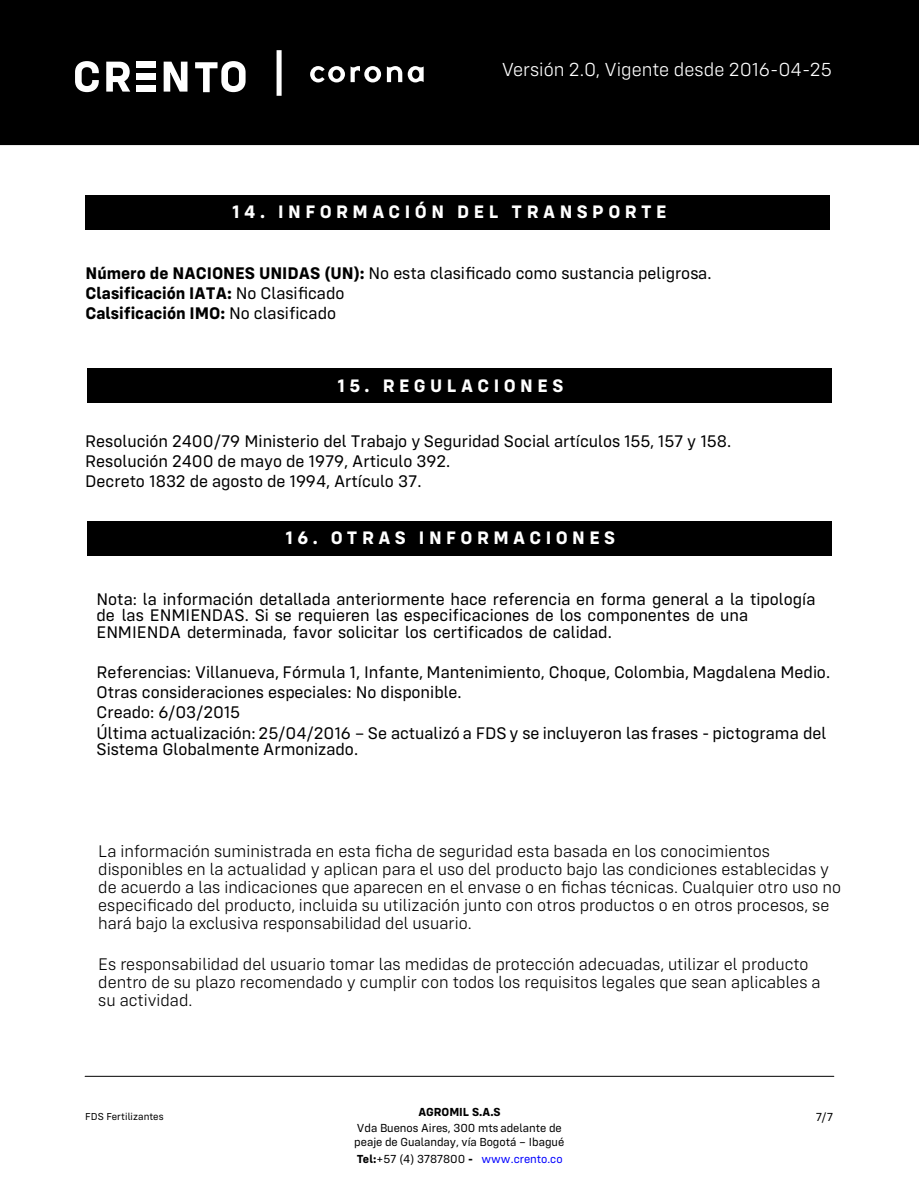
<style>
.page{position:relative;width:919px;height:1188px;background:#fff}
.page>*{position:absolute;margin:0;border:0;box-sizing:border-box;transform-origin:0 0}
.t1{font:300 19.5px "Config";color:#fff}
.t2{font:700 18.75px "Config";letter-spacing:.24em;color:#fff}
.t3{font:17.4px/20.1px "Config";color:#000}
.t4{font:300 17.4px/18px "Config";color:#000}
.t5{font:12px/14.5px "Config";letter-spacing:-.005em;color:#000}
.t6{font:700 12px "Config";letter-spacing:-.005em;color:#000}
.t7{font:10.5px "Config";letter-spacing:.005em;color:#000}
.s1{font-weight:700}
.s2{color:#00f}
</style>
<div class="page">
<div style="left:0;top:0;width:918px;height:146px;background:#000"></div>
<div style="left:85px;top:195px;width:744px;height:34px;background:#000"></div>
<div style="left:87px;top:521px;width:744px;height:34px;background:#000"></div>
<div style="left:87px;top:368px;width:744px;height:35px;background:#000"></div>
<hr style="left:85px;top:1076px;width:748px;height:1px;background:#000">
<div style="left:276px;top:50px;width:5px;height:46px;background:#fff"></div>
<svg style="left:106px;top:62px;width:24px;height:30px"></svg>
<svg style="left:164px;top:62px;width:23px;height:30px"></svg>
<svg style="left:195px;top:61px;width:50px;height:31px"></svg>
<div style="left:137px;top:61px;width:19px;height:7px;background:#fff"></div>
<div style="left:137px;top:86px;width:19px;height:6px;background:#fff"></div>
<div style="left:137px;top:73px;width:19px;height:6px;background:#fff"></div>
<svg style="left:75px;top:61px;width:24px;height:31px"></svg>
<svg style="left:387px;top:66px;width:36px;height:16px"></svg>
<svg style="left:310px;top:66px;width:71px;height:16px"></svg>
<p class="t1" style="left:502px;top:61px;width:331px">Versión 2.0, Vigente desde 2016-04-25</p>
<p class="t2" style="left:232px;top:203px;width:436px">14. INFORMACIÓN DEL TRANSPORTE</p>
<p class="t3" style="left:85px;top:264px;width:627px"><span class="s1">Número de NACIONES UNIDAS (UN):</span> No esta clasificado como sustancia peligrosa.<br><span class="s1">Clasificación IATA:</span> No Clasificado<br><span class="s1">Calsificación IMO:</span> No clasificado</p>
<p class="t2" style="left:337px;top:377px;width:227px">15. REGULACIONES</p>
<p class="t3" style="left:85px;top:432px;width:647px">Resolución 2400/79 Ministerio del Trabajo y Seguridad Social artículos 155, 157 y 158.<br>Resolución 2400 de mayo de 1979, Articulo 392.<br>Decreto 1832 de agosto de 1994, Artículo 37.</p>
<p class="t2" style="left:285px;top:530px;width:331px">16. OTRAS INFORMACIONES</p>
<p class="t3" style="left:96px;top:592px;width:720px;line-height:16.5px">Nota: la información detallada anteriormente hace referencia en forma general a la tipología de las ENMIENDAS. Si se requieren las especificaciones de los componentes de una<br>ENMIENDA determinada, favor solicitar los certificados de calidad.</p>
<p class="t3" style="left:96px;top:663px;width:735px">Referencias: Villanueva, Fórmula 1, Infante, Mantenimiento, Choque, Colombia, Magdalena Medio.<br>Otras consideraciones especiales: No disponible.<br>Creado: 6/03/2015<br>Última actualización: 25/04/2016 – Se actualizó a FDS y se incluyeron las frases - pictograma del</p>
<p class="t3" style="left:96px;top:740px;width:263px">Sistema Globalmente Armonizado.</p>
<p class="t4" style="left:98px;top:843px;width:744px">La información suministrada en esta ficha de seguridad esta basada en los conocimientos disponibles en la actualidad y aplican para el uso del producto bajo las condiciones establecidas y de acuerdo a las indicaciones que aparecen en el envase o en fichas técnicas. Cualquier otro uso no especificado del producto, incluida su utilización junto con otros productos o en otros procesos, se hará bajo la exclusiva responsabilidad del usuario.</p>
<p class="t4" style="left:98px;top:956px;width:724px">Es responsabilidad del usuario tomar las medidas de protección adecuadas, utilizar el producto dentro de su plazo recomendado y cumplir con todos los requisitos legales que sean aplicables a su actividad.</p>
<p class="t7" style="left:85px;top:1112px;width:80px">FDS Fertilizantes</p>
<p class="t6" style="left:418px;top:1106px;width:84px">AGROMIL S.A.S</p>
<p class="t5" style="left:357px;top:1152px;width:207px"><span class="s1">Tel:</span>+57 (4) 3787800 <span class="s1">-</span> <span class="s2">www.crento.co</span></p>
<p class="t5" style="left:354px;top:1121px;width:211px">Vda Buenos Aires, 300 mts adelante de peaje de Gualanday, vía Bogotá – Ibagué</p>
<p class="t5" style="left:815px;top:1111px;width:19px">7/7</p>
</div>
